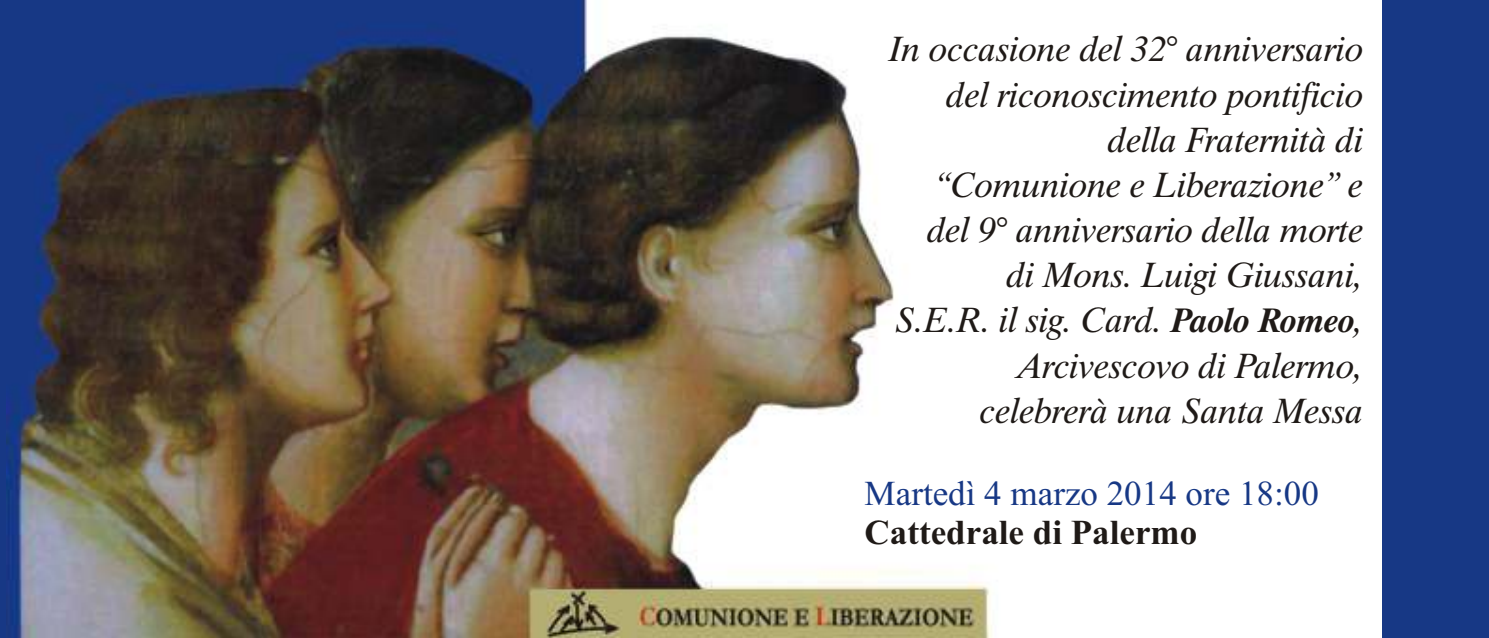
<style>
.page{position:relative;width:1489px;height:638px;background:#fff}
.page>*{position:absolute;margin:0;border:0;box-sizing:border-box;transform-origin:0 0}
.t1{font:italic 35px/45.2px "Dutch 801 BT";color:#1f1a17;text-align:right}
.t2{font:35px "Times New Roman";color:#173885}
.t3{font:700 35px "Times New Roman";color:#1f1a17}
.s1{font-weight:700}
</style>
<div class="page">
<img style="left:7px;top:0;width:985px;height:638px">
<div style="left:1382px;top:0;width:106px;height:638px;background:#173885"></div>
<p class="t1" style="left:889px;top:30px;width:476px">In occasione del 32° anniversario del riconoscimento pontificio della Fraternità di<br>“Comunione e Liberazione” e del 9° anniversario della morte<br>di Mons. Luigi Giussani,<br>S.E.R. il sig. Card. <span class="s1">Paolo Romeo</span>,<br>Arcivescovo di Palermo, celebrerà una Santa Messa</p>
<p class="t2" style="left:864px;top:473px;width:455px">Martedì 4 marzo 2014 ore 18:00</p>
<p class="t3" style="left:864px;top:511px;width:334px">Cattedrale di Palermo</p>
</div>
